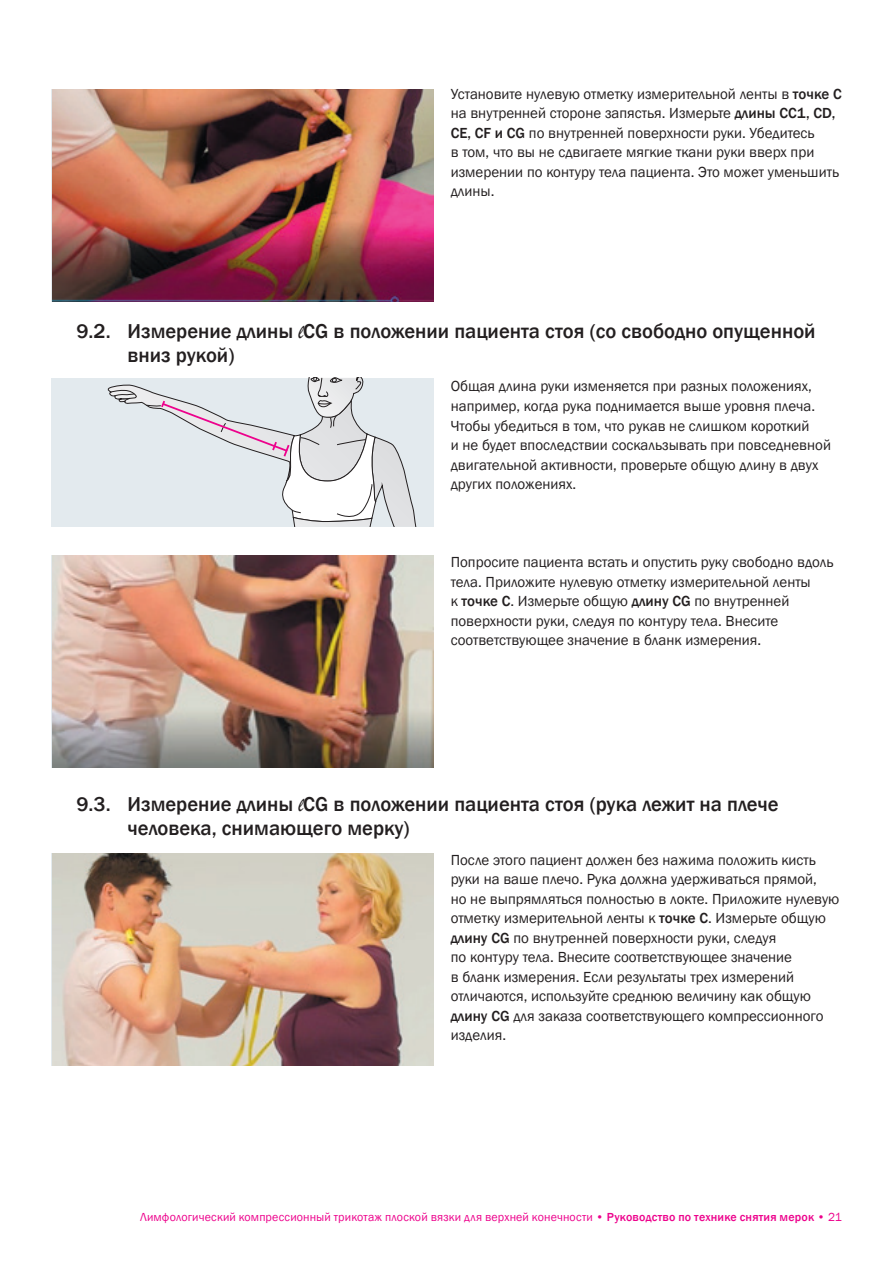
<style>
.page{position:relative;width:893px;height:1263px;background:#fff}
.page>*{position:absolute;margin:0;border:0;box-sizing:border-box;transform-origin:0 0}
.t1{font:500 20.7px/24.5px "Franklin Gothic";color:#231f20}
.t2{font:15px/19.5px "Franklin Gothic";color:#231f20}
.t3{font:12px "Franklin Gothic";letter-spacing:.015em;color:#ed028c}
.s1{font-weight:500}
.s2{font-family:"Brush Script";font-weight:400}
</style>
<div class="page">
<img style="left:52px;top:89px;width:382px;height:213px">
<div style="left:51px;top:378px;width:383px;height:149px;background:#e3eaee"></div>
<svg style="left:107px;top:378px;width:310px;height:149px"></svg>
<img style="left:53px;top:555px;width:381px;height:213px">
<img style="left:52px;top:853px;width:382px;height:213px">
<p class="t2" style="left:451px;top:84px;width:393px">Установите нулевую отметку измерительной ленты в <span class="s1">точке C </span>на внутренней стороне запястья. Измерьте <span class="s1">длины CC1, CD, CE, CF и CG</span> по внутренней поверхности руки. Убедитесь<br>в том, что вы не сдвигаете мягкие ткани руки вверх при измерении по контуру тела пациента. Это может уменьшить длины.</p>
<h1 class="t1" style="left:128px;top:319px;width:690px;text-indent:-51px">9.2. Измерение длины <span class="s2">l</span>CG в положении пациента стоя (со свободно опущенной вниз рукой)</h1>
<p class="t2" style="left:451px;top:377px;width:382px">Общая длина руки изменяется при разных положениях, например, когда рука поднимается выше уровня плеча.<br>Чтобы убедиться в том, что рукав не слишком короткий<br>и не будет впоследствии соскальзывать при повседневной двигательной активности, проверьте общую длину в двух других положениях.</p>
<p class="t2" style="left:451px;top:553px;width:384px">Попросите пациента встать и опустить руку свободно вдоль тела. Приложите нулевую отметку измерительной ленты<br>к <span class="s1">точке С</span>. Измерьте общую <span class="s1">длину CG</span> по внутренней поверхности руки, следуя по контуру тела. Внесите соответствующее значение в бланк измерения.</p>
<h1 class="t1" style="left:128px;top:792px;width:653px;text-indent:-51px">9.3. Измерение длины <span class="s2">l</span>CG в положении пациента стоя (рука лежит на плече человека, снимающего мерку)</h1>
<p class="t2" style="left:451px;top:850px;width:390px">После этого пациент должен без нажима положить кисть руки на ваше плечо. Рука должна удерживаться прямой,<br>но не выпрямляться полностью в локте. Приложите нулевую отметку измерительной ленты к <span class="s1">точке С</span>. Измерьте общую <span class="s1">длину CG</span> по внутренней поверхности руки, следуя<br>по контуру тела. Внесите соответствующее значение<br>в бланк измерения. Если результаты трех измерений отличаются, используйте среднюю величину как общую <span class="s1">длину CG</span> для заказа соответствующего компрессионного изделия.</p>
<p class="t3" style="left:140px;top:1210px;width:703px">Лимфологический компрессионный трикотаж плоской вязки для верхней конечности <span class="s1">• Руководство по технике снятия мерок •</span> 21</p>
</div>
